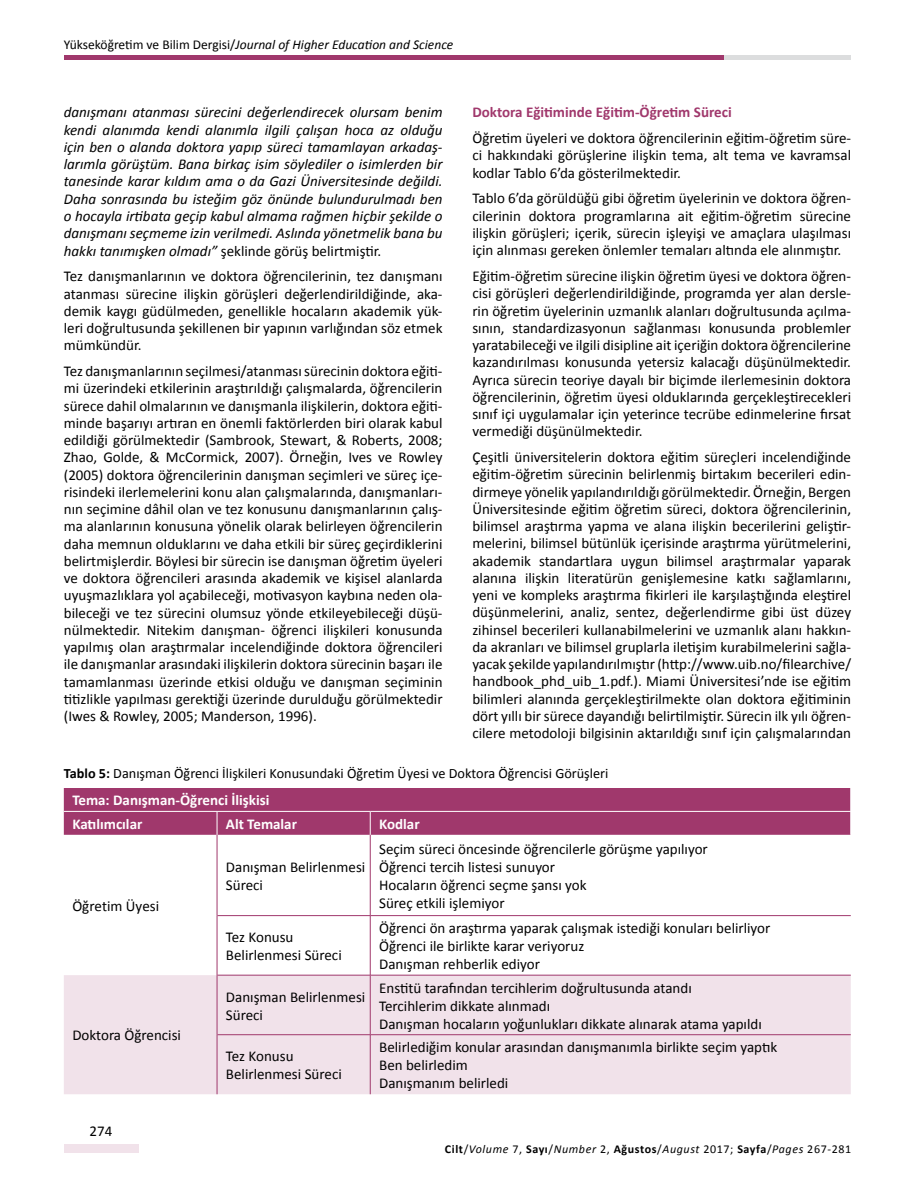
<style>
.page{position:relative;width:915px;height:1191px;background:#fff}
.page>*{position:absolute;margin:0;border:0;box-sizing:border-box;transform-origin:0 0}
.t1{font:15px/17.2px "Calibri";color:#000}
.t2{font:italic 15px/17.2px "Calibri";color:#000;text-align:justify}
.t3{font:700 15px/23.7px "Calibri";color:#fff}
.t4{font:700 15px "Calibri";color:#a0386c}
.t5{font:14.25px "Calibri";color:#000}
.t6{font:italic 13.5px "Calibri";color:#000}
.t7{font:italic 12px "Calibri";letter-spacing:.05em;color:#000}
.s1{font-style:normal}
.s2{font-weight:700}
.s3{font-weight:700;font-style:normal}
</style>
<div class="page">
<div style="left:64px;top:1144px;width:74px;height:8px;background:#f1e2ea"></div>
<div style="left:719px;top:55px;width:131px;height:5px;background:#dcddde"></div>
<div style="left:64px;top:55px;width:659px;height:5px;background:#a0386c"></div>
<div style="left:64px;top:975px;width:786px;height:119px;background:#f1e2ea"></div>
<hr style="left:216px;top:834px;width:1px;height:81px;background:#a0386c">
<hr style="left:370px;top:834px;width:1px;height:81px;background:#a0386c">
<hr style="left:216px;top:915px;width:1px;height:60px;background:#a0386c">
<hr style="left:370px;top:915px;width:1px;height:60px;background:#a0386c">
<hr style="left:216px;top:975px;width:1px;height:59px;background:#a0386c">
<hr style="left:370px;top:975px;width:1px;height:59px;background:#a0386c">
<hr style="left:216px;top:1034px;width:1px;height:60px;background:#a0386c">
<hr style="left:370px;top:1035px;width:1px;height:59px;background:#a0386c">
<div style="left:64px;top:788px;width:787px;height:46px;background:#a0386c"></div>
<hr style="left:217px;top:915px;width:153px;height:1px;background:#a0386c">
<hr style="left:370px;top:915px;width:480px;height:1px;background:#a0386c">
<hr style="left:217px;top:975px;width:153px;height:1px;background:#a0386c">
<hr style="left:370px;top:975px;width:480px;height:1px;background:#a0386c">
<hr style="left:217px;top:1034px;width:153px;height:1px;background:#a0386c">
<hr style="left:370px;top:1034px;width:480px;height:1px;background:#a0386c">
<p class="t6" style="left:64px;top:36px;width:391px"><span class="s1">Yükseköğretim ve Bilim Dergisi/</span>Journal of Higher Education and Science</p>
<p class="t2" style="left:64px;top:103px;width:380px">danışmanı atanması sürecini değerlendirecek olursam benim kendi alanımda kendi alanımla ilgili çalışan hoca az olduğu için ben o alanda doktora yapıp süreci tamamlayan arkadaş&shy;larımla görüştüm. Bana birkaç isim söylediler o isimlerden bir tanesinde karar kıldım ama o da Gazi Üniversitesinde değildi.<br>Daha sonrasında bu isteğim göz önünde bulundurulmadı ben o hocayla irtibata geçip kabul almama rağmen hiçbir şekilde o danışmanı seçmeme izin verilmedi. Aslında yönetmelik bana bu hakkı tanımışken olmadı” <span class="s1">şeklinde görüş belirtmiştir.</span></p>
<p class="t1" style="left:64px;top:268px;width:380px;text-align:justify">Tez danışmanlarının ve doktora öğrencilerinin, tez danışmanı atanması sürecine ilişkin görüşleri değerlendirildiğinde, aka&shy;demik kaygı güdülmeden, genellikle hocaların akademik yük&shy;leri doğrultusunda şekillenen bir yapının varlığından söz etmek mümkündür.</p>
<p class="t1" style="left:64px;top:362px;width:380px;text-align:justify">Tez danışmanlarının seçilmesi/atanması sürecinin doktora eğiti&shy;mi üzerindeki etkilerinin araştırıldığı çalışmalarda, öğrencilerin sürece dahil olmalarının ve danışmanla ilişkilerin, doktora eğiti&shy;minde başarıyı artıran en önemli faktörlerden biri olarak kabul edildiği görülmektedir (Sambrook, Stewart, &amp; Roberts, 2008; Zhao, Golde, &amp; McCormick, 2007). Örneğin, Ives ve Rowley (2005) doktora öğrencilerinin danışman seçimleri ve süreç içe&shy;risindeki ilerlemelerini konu alan çalışmalarında, danışmanları&shy;nın seçimine dâhil olan ve tez konusunu danışmanlarının çalış&shy;ma alanlarının konusuna yönelik olarak belirleyen öğrencilerin daha memnun olduklarını ve daha etkili bir süreç geçirdiklerini belirtmişlerdir. Böylesi bir sürecin ise danışman öğretim üyeleri ve doktora öğrencileri arasında akademik ve kişisel alanlarda uyuşmazlıklara yol açabileceği, motivasyon kaybına neden ola&shy;bileceği ve tez sürecini olumsuz yönde etkileyebileceği düşü&shy;nülmektedir. Nitekim danışman- öğrenci ilişkileri konusunda yapılmış olan araştırmalar incelendiğinde doktora öğrencileri ile danışmanlar arasındaki ilişkilerin doktora sürecinin başarı ile tamamlanması üzerinde etkisi olduğu ve danışman seçiminin titizlikle yapılması gerektiği üzerinde durulduğu görülmektedir (Iwes &amp; Rowley, 2005; Manderson, 1996).</p>
<p class="t4" style="left:472px;top:103px;width:261px">Doktora Eğitiminde Eğitim-Öğretim Süreci</p>
<p class="t1" style="left:472px;top:130px;width:380px;text-align:justify">Öğretim üyeleri ve doktora öğrencilerinin eğitim-öğretim süre&shy;ci hakkındaki görüşlerine ilişkin tema, alt tema ve kavramsal kodlar Tablo 6’da gösterilmektedir.</p>
<p class="t1" style="left:472px;top:190px;width:380px;text-align:justify">Tablo 6’da görüldüğü gibi öğretim üyelerinin ve doktora öğren&shy;cilerinin doktora programlarına ait eğitim-öğretim sürecine ilişkin görüşleri; içerik, sürecin işleyişi ve amaçlara ulaşılması için alınması gereken önlemler temaları altında ele alınmıştır.</p>
<p class="t1" style="left:472px;top:267px;width:380px;text-align:justify">Eğitim-öğretim sürecine ilişkin öğretim üyesi ve doktora öğren&shy;cisi görüşleri değerlendirildiğinde, programda yer alan dersle&shy;rin öğretim üyelerinin uzmanlık alanları doğrultusunda açılma&shy;sının, standardizasyonun sağlanması konusunda problemler yaratabileceği ve ilgili disipline ait içeriğin doktora öğrencilerine kazandırılması konusunda yetersiz kalacağı düşünülmektedir.<br>Ayrıca sürecin teoriye dayalı bir biçimde ilerlemesinin doktora öğrencilerinin, öğretim üyesi olduklarında gerçekleştirecekleri sınıf içi uygulamalar için yeterince tecrübe edinmelerine fırsat vermediği düşünülmektedir.</p>
<p class="t1" style="left:472px;top:448px;width:380px;text-align:justify">Çeşitli üniversitelerin doktora eğitim süreçleri incelendiğinde eğitim-öğretim sürecinin belirlenmiş birtakım becerileri edin&shy;dirmeye yönelik yapılandırıldığı görülmektedir. Örneğin, Bergen Üniversitesinde eğitim öğretim süreci, doktora öğrencilerinin, bilimsel araştırma yapma ve alana ilişkin becerilerini geliştir&shy;melerini, bilimsel bütünlük içerisinde araştırma yürütmelerini, akademik standartlara uygun bilimsel araştırmalar yaparak alanına ilişkin literatürün genişlemesine katkı sağlamlarını, yeni ve kompleks araştırma fikirleri ile karşılaştığında eleştirel düşünmelerini, analiz, sentez, değerlendirme gibi üst düzey zihinsel becerileri kullanabilmelerini ve uzmanlık alanı hakkın&shy;da akranları ve bilimsel gruplarla iletişim kurabilmelerini sağla&shy;yacak şekilde yapılandırılmıştır (http://www.uib.no/filearchive/ handbook_phd_uib_1.pdf.). Miami Üniversitesi’nde ise eğitim bilimleri alanında gerçekleştirilmekte olan doktora eğitiminin dört yıllı bir sürece dayandığı belirtilmiştir. Sürecin ilk yılı öğren&shy;cilere metodoloji bilgisinin aktarıldığı sınıf için çalışmalarından</p>
<p class="t5" style="left:64px;top:764px;width:546px"><span class="s2">Tablo 5:</span> Danışman Öğrenci İlişkileri Konusundaki Öğretim Üyesi ve Doktora Öğrencisi Görüşleri</p>
<p class="t3" style="left:72px;top:788px;width:198px">Tema: Danışman-Öğrenci İlişkisi<br>Katılımcılar</p>
<p class="t3" style="left:226px;top:812px;width:73px">Alt Temalar</p>
<p class="t3" style="left:379px;top:812px;width:42px">Kodlar</p>
<p class="t1" style="left:72px;top:897px;width:88px">Öğretim Üyesi</p>
<p class="t1" style="left:72px;top:1026px;width:110px">Doktora Öğrencisi</p>
<p class="t1" style="left:90px;top:1122px;width:24px">274</p>
<p class="t1" style="left:226px;top:857px;width:141px;line-height:18px">Danışman Belirlenmesi<br>Süreci</p>
<p class="t1" style="left:379px;top:839px;width:330px;line-height:18px">Seçim süreci öncesinde öğrencilerle görüşme yapılıyor Öğrenci tercih listesi sunuyor<br>Hocaların öğrenci seçme şansı yok<br>Süreç etkili işlemiyor</p>
<p class="t1" style="left:226px;top:928px;width:117px;line-height:18px">Tez Konusu<br>Belirlenmesi Süreci</p>
<p class="t1" style="left:379px;top:919px;width:392px;line-height:18px">Öğrenci ön araştırma yaparak çalışmak istediği konuları belirliyor<br>Öğrenci ile birlikte karar veriyoruz<br>Danışman rehberlik ediyor</p>
<p class="t1" style="left:226px;top:987px;width:141px;line-height:18px">Danışman Belirlenmesi<br>Süreci</p>
<p class="t1" style="left:379px;top:978px;width:384px;line-height:18px">Enstitü tarafından tercihlerim doğrultusunda atandı<br>Tercihlerim dikkate alınmadı<br>Danışman hocaların yoğunlukları dikkate alınarak atama yapıldı</p>
<p class="t1" style="left:226px;top:1047px;width:117px;line-height:18px">Tez Konusu<br>Belirlenmesi Süreci</p>
<p class="t1" style="left:379px;top:1038px;width:399px;line-height:18px">Belirlediğim konular arasından danışmanımla birlikte seçim yaptık<br>Ben belirledim<br>Danışmanım belirledi</p>
<p class="t7" style="left:444px;top:1140px;width:407px"><span class="s3">Cilt</span><span class="s1">/</span>Volume <span class="s1">7,</span> <span class="s3">Sayı</span><span class="s1">/</span>Number <span class="s1">2,</span> <span class="s3">Ağustos</span><span class="s1">/</span>August <span class="s1">2017;</span> <span class="s3">Sayfa</span><span class="s1">/</span>Pages <span class="s1">267-281</span></p>
</div>
